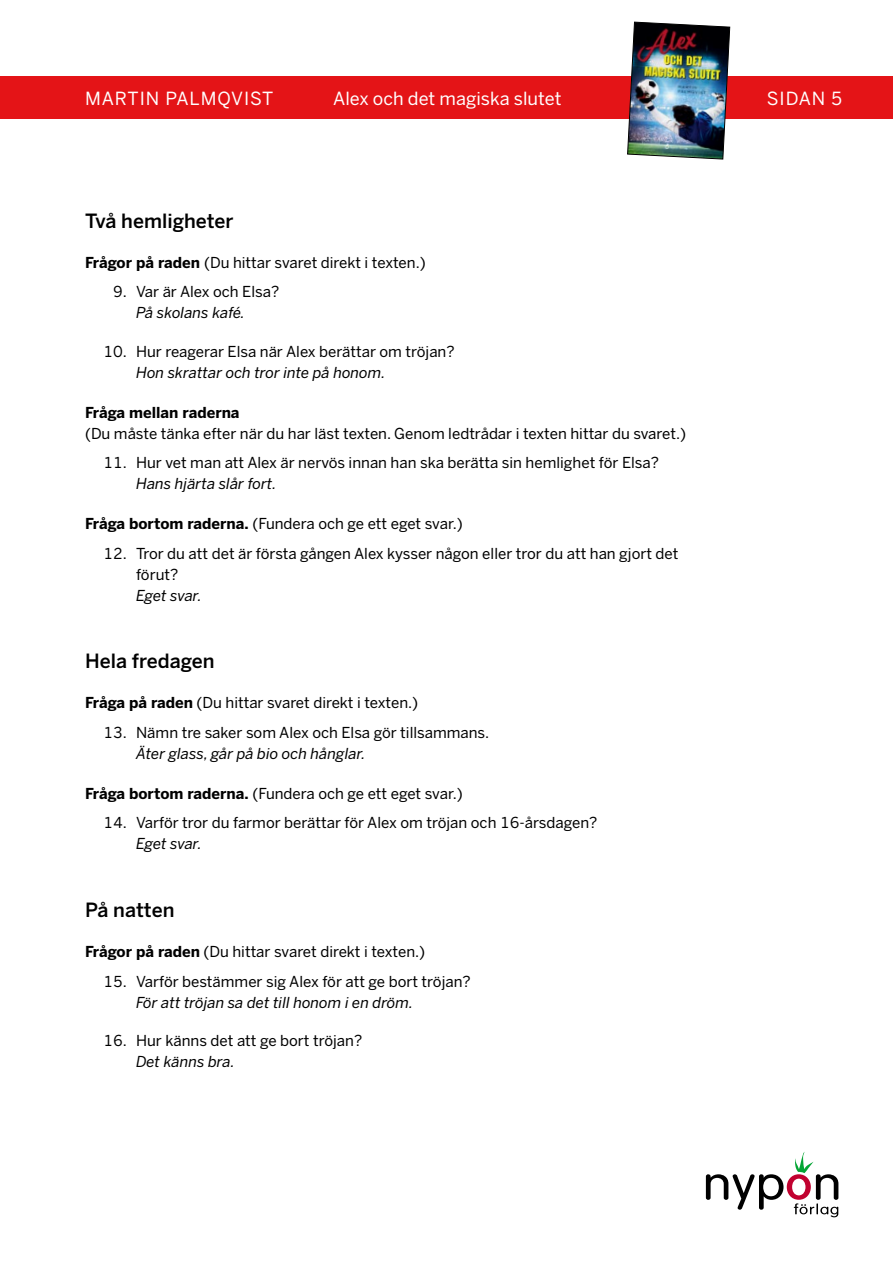
<style>
.page{position:relative;width:893px;height:1263px;background:#fff}
.page>*{position:absolute;margin:0;border:0;box-sizing:border-box;transform-origin:0 0}
.t1{font:500 19.5px "Benton Sans";color:#000}
.t2{font:18px "Benton Sans";color:#fff}
.t3{font:18px "Benton Sans";letter-spacing:.05em;color:#fff}
.t4{font:15px/21px "Benton Sans";color:#000}
.t5{font:italic 15px "Benton Sans";color:#000}
.t6{font:700 15px "Benton Sans";color:#000}
.s1{font-weight:700}
</style>
<div class="page">
<svg style="left:706px;top:1152px;width:132px;height:65px"></svg>
<div style="left:0;top:77px;width:893px;height:42px;background:#e41417"></div>
<img style="left:627px;top:21px;width:103px;height:139px">
<p class="t3" style="left:85px;top:87px;width:190px">MARTIN PALMQVIST</p>
<p class="t2" style="left:333px;top:87px;width:230px">Alex och det magiska slutet</p>
<p class="t2" style="left:767px;top:87px;width:77px">SIDAN 5</p>
<h1 class="t1" style="left:85px;top:209px;width:150px">Två hemligheter</h1>
<p class="t4" style="left:85px;top:252px;width:342px"><span class="s1">Frågor på raden</span> (Du hittar svaret direkt i texten.)</p>
<p class="t4" style="left:113px;top:282px;width:168px">9. Var är Alex och Elsa?</p>
<p class="t5" style="left:136px;top:304px;width:110px">På skolans kafé.</p>
<p class="t4" style="left:103px;top:341px;width:353px">10. Hur reagerar Elsa när Alex berättar om tröjan?</p>
<p class="t5" style="left:136px;top:363px;width:251px">Hon skrattar och tror inte på honom.</p>
<p class="t6" style="left:85px;top:403px;width:156px">Fråga mellan raderna</p>
<p class="t4" style="left:85px;top:423px;width:603px">(Du måste tänka efter när du har läst texten. Genom ledtrådar i texten hittar du svaret.)</p>
<p class="t4" style="left:103px;top:452px;width:557px">11. Hur vet man att Alex är nervös innan han ska berätta sin hemlighet för Elsa?</p>
<p class="t5" style="left:136px;top:474px;width:142px">Hans hjärta slår fort.</p>
<p class="t4" style="left:85px;top:513px;width:379px"><span class="s1">Fråga bortom raderna.</span> (Fundera och ge ett eget svar.)</p>
<p class="t4" style="left:136px;top:543px;width:544px;text-indent:-33px">12. Tror du att det är första gången Alex kysser någon eller tror du att han gjort det förut?</p>
<p class="t5" style="left:136px;top:586px;width:67px">Eget svar.</p>
<h1 class="t1" style="left:85px;top:649px;width:131px">Hela fredagen</h1>
<p class="t4" style="left:85px;top:692px;width:335px"><span class="s1">Fråga på raden</span> (Du hittar svaret direkt i texten.)</p>
<p class="t4" style="left:103px;top:722px;width:387px">13. Nämn tre saker som Alex och Elsa gör tillsammans.</p>
<p class="t5" style="left:136px;top:744px;width:231px">Äter glass, går på bio och hånglar.</p>
<p class="t4" style="left:85px;top:783px;width:379px"><span class="s1">Fråga bortom raderna.</span> (Fundera och ge ett eget svar.)</p>
<p class="t4" style="left:103px;top:812px;width:496px">14. Varför tror du farmor berättar för Alex om tröjan och 16-årsdagen?</p>
<p class="t5" style="left:136px;top:835px;width:67px">Eget svar.</p>
<h1 class="t1" style="left:85px;top:898px;width:91px">På natten</h1>
<p class="t4" style="left:85px;top:941px;width:342px"><span class="s1">Frågor på raden</span> (Du hittar svaret direkt i texten.)</p>
<p class="t4" style="left:103px;top:971px;width:369px">15. Varför bestämmer sig Alex för att ge bort tröjan?</p>
<p class="t5" style="left:136px;top:993px;width:279px">För att tröjan sa det till honom i en dröm.</p>
<p class="t4" style="left:103px;top:1030px;width:260px">16. Hur känns det att ge bort tröjan?</p>
<p class="t5" style="left:136px;top:1052px;width:100px">Det känns bra.</p>
</div>
